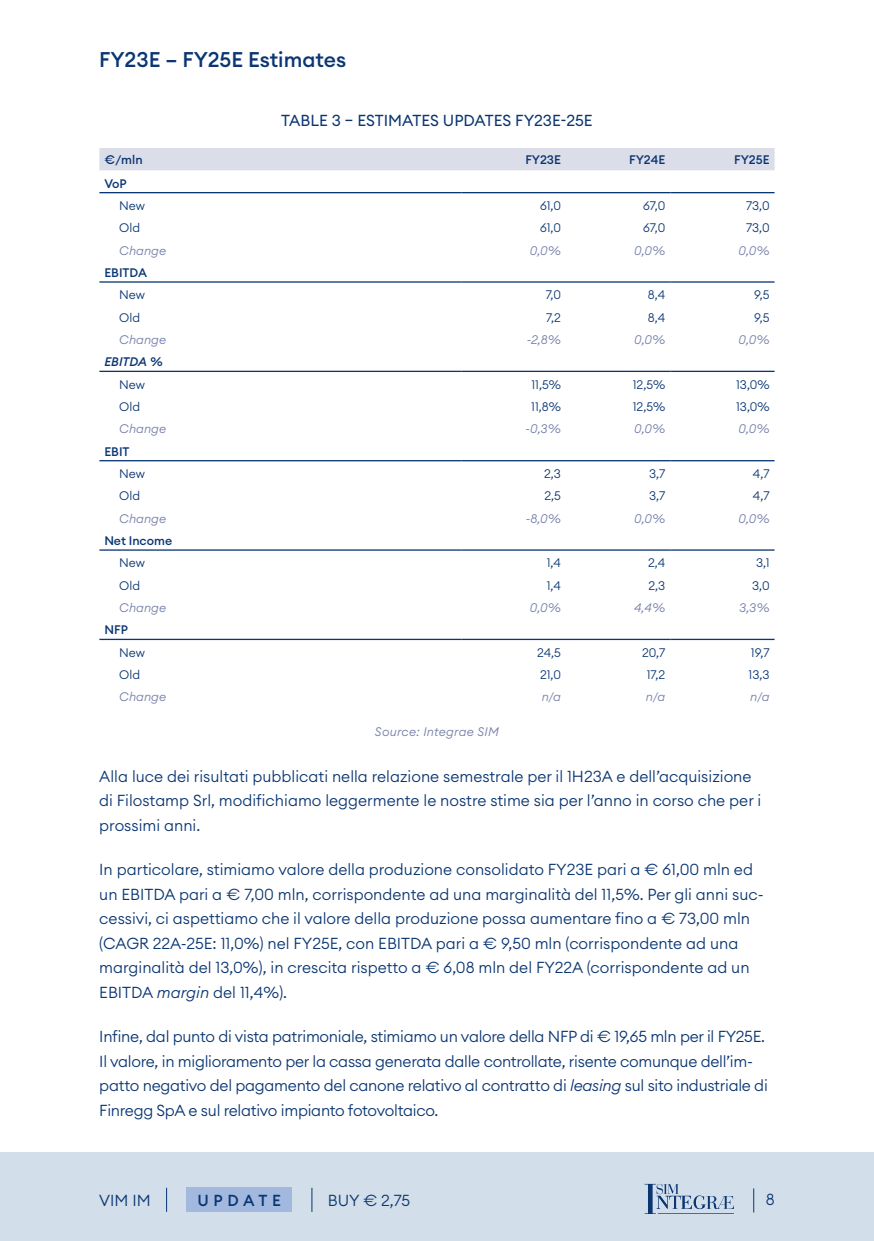
<style>
.page{position:relative;width:874px;height:1241px;background:#fff}
.page>*{position:absolute;margin:0;border:0;box-sizing:border-box;transform-origin:0 0}
.t1{font:500 21px "Euclid Circular A";color:#0a3672}
.t2{font:300 15.75px/24.5px "Euclid Circular A";color:#0a3672}
.t3{font:300 15.75px/24.5px "Euclid Circular A";letter-spacing:-.02em;color:#0a3672}
.intestazione_tabelle_e_grafici{font:15.75px "Euclid Circular A";color:#0a3672}
.t4{font:500 15.75px "Euclid Circular A";letter-spacing:.3em;color:#0a3672}
.par_tabella_base{font:300 12.25px "Euclid Circular A";color:#0a3672}
.par_tabella_base-2{font:italic 300 12.25px "Euclid Circular A";color:#747ea8}
.par_tabella_intestazione{font:500 12.25px "Euclid Circular A";color:#0a3672}
.par_tabella_base-3{font:500 12.25px "Euclid Circular A";color:#0a3672}
.source{font:italic 300 12.25px "Euclid Circular A";letter-spacing:.02em;color:#747ea8}
.par_tabella_intestazione-2{font:italic 500 12.25px "Euclid Circular A";color:#0a3672}
.s1{font-style:italic}
</style>
<div class="page">
<div style="left:0;top:1152px;width:873px;height:88px;background:#d2dee9"></div>
<svg style="left:166px;top:1187px;width:1px;height:24px"></svg>
<div style="left:186px;top:1187px;width:106px;height:24px;background:#a2b8de"></div>
<svg style="left:311px;top:1187px;width:1px;height:24px"></svg>
<svg style="left:644px;top:1183px;width:89px;height:30px"></svg>
<div style="left:99px;top:148px;width:675px;height:22px;background:#dbdde9"></div>
<hr style="left:99px;top:281px;width:362px;height:1px;background:#0a3672">
<hr style="left:461px;top:281px;width:104px;height:1px;background:#0a3672">
<hr style="left:565px;top:281px;width:105px;height:1px;background:#0a3672">
<hr style="left:670px;top:281px;width:104px;height:1px;background:#0a3672">
<hr style="left:99px;top:370px;width:362px;height:2px;background:#0a3672">
<hr style="left:461px;top:370px;width:104px;height:2px;background:#0a3672">
<hr style="left:565px;top:370px;width:105px;height:2px;background:#0a3672">
<hr style="left:670px;top:370px;width:104px;height:2px;background:#0a3672">
<hr style="left:99px;top:549px;width:362px;height:1px;background:#0a3672">
<hr style="left:461px;top:549px;width:104px;height:1px;background:#0a3672">
<hr style="left:565px;top:549px;width:105px;height:1px;background:#0a3672">
<hr style="left:670px;top:549px;width:104px;height:1px;background:#0a3672">
<hr style="left:99px;top:638px;width:362px;height:2px;background:#0a3672">
<hr style="left:461px;top:638px;width:104px;height:2px;background:#0a3672">
<hr style="left:565px;top:638px;width:105px;height:2px;background:#0a3672">
<hr style="left:670px;top:638px;width:104px;height:2px;background:#0a3672">
<hr style="left:99px;top:192px;width:362px;height:1px;background:#0a3672">
<hr style="left:461px;top:192px;width:104px;height:1px;background:#0a3672">
<hr style="left:565px;top:192px;width:105px;height:1px;background:#0a3672">
<hr style="left:670px;top:192px;width:104px;height:1px;background:#0a3672">
<hr style="left:99px;top:460px;width:362px;height:1px;background:#0a3672">
<hr style="left:461px;top:460px;width:104px;height:1px;background:#0a3672">
<hr style="left:565px;top:460px;width:105px;height:1px;background:#0a3672">
<hr style="left:670px;top:460px;width:104px;height:1px;background:#0a3672">
<p class="t1" style="left:99px;top:46px;width:248px">FY23E – FY25E Estimates</p>
<p class="intestazione_tabelle_e_grafici" style="left:281px;top:110px;width:313px">TABLE 3 – ESTIMATES UPDATES FY23E-25E</p>
<p class="par_tabella_base-3" style="left:104px;top:152px;width:40px">€/mln</p>
<p class="par_tabella_base-3" style="left:525px;top:152px;width:37px">FY23E</p>
<p class="par_tabella_base-3" style="left:629px;top:152px;width:38px">FY24E</p>
<p class="par_tabella_base-3" style="left:733px;top:152px;width:37px">FY25E</p>
<p class="par_tabella_intestazione" style="left:104px;top:175px;width:24px">VoP</p>
<p class="par_tabella_base" style="left:119px;top:198px;width:27px">New</p>
<p class="par_tabella_base" style="left:539px;top:198px;width:23px">61,0</p>
<p class="par_tabella_base" style="left:642px;top:198px;width:24px">67,0</p>
<p class="par_tabella_base" style="left:745px;top:198px;width:25px">73,0</p>
<p class="par_tabella_base" style="left:119px;top:220px;width:22px">Old</p>
<p class="par_tabella_base" style="left:539px;top:220px;width:23px">61,0</p>
<p class="par_tabella_base" style="left:642px;top:220px;width:24px">67,0</p>
<p class="par_tabella_base" style="left:745px;top:220px;width:25px">73,0</p>
<p class="par_tabella_base-2" style="left:119px;top:242px;width:48px">Change</p>
<p class="par_tabella_base-2" style="left:529px;top:242px;width:33px">0,0%</p>
<p class="par_tabella_base-2" style="left:634px;top:242px;width:33px">0,0%</p>
<p class="par_tabella_base-2" style="left:738px;top:242px;width:33px">0,0%</p>
<p class="par_tabella_intestazione" style="left:104px;top:265px;width:44px">EBITDA</p>
<p class="par_tabella_base" style="left:119px;top:287px;width:27px">New</p>
<p class="par_tabella_base" style="left:545px;top:287px;width:17px">7,0</p>
<p class="par_tabella_base" style="left:647px;top:287px;width:19px">8,4</p>
<p class="par_tabella_base" style="left:753px;top:287px;width:17px">9,5</p>
<p class="par_tabella_base" style="left:119px;top:309px;width:22px">Old</p>
<p class="par_tabella_base" style="left:546px;top:309px;width:16px">7,2</p>
<p class="par_tabella_base" style="left:647px;top:309px;width:19px">8,4</p>
<p class="par_tabella_base" style="left:753px;top:309px;width:17px">9,5</p>
<p class="par_tabella_base-2" style="left:119px;top:332px;width:48px">Change</p>
<p class="par_tabella_base-2" style="left:526px;top:332px;width:36px">-2,8%</p>
<p class="par_tabella_base-2" style="left:634px;top:332px;width:33px">0,0%</p>
<p class="par_tabella_base-2" style="left:738px;top:332px;width:33px">0,0%</p>
<p class="par_tabella_intestazione-2" style="left:104px;top:354px;width:60px">EBITDA %</p>
<p class="par_tabella_base" style="left:119px;top:376px;width:27px">New</p>
<p class="par_tabella_base" style="left:531px;top:376px;width:31px">11,5%</p>
<p class="par_tabella_base" style="left:632px;top:376px;width:34px">12,5%</p>
<p class="par_tabella_base" style="left:735px;top:376px;width:35px">13,0%</p>
<p class="par_tabella_base" style="left:119px;top:399px;width:22px">Old</p>
<p class="par_tabella_base" style="left:531px;top:399px;width:31px">11,8%</p>
<p class="par_tabella_base" style="left:632px;top:399px;width:34px">12,5%</p>
<p class="par_tabella_base" style="left:735px;top:399px;width:35px">13,0%</p>
<p class="par_tabella_base-2" style="left:119px;top:421px;width:48px">Change</p>
<p class="par_tabella_base-2" style="left:525px;top:421px;width:37px">-0,3%</p>
<p class="par_tabella_base-2" style="left:634px;top:421px;width:33px">0,0%</p>
<p class="par_tabella_base-2" style="left:738px;top:421px;width:33px">0,0%</p>
<p class="par_tabella_intestazione" style="left:104px;top:443px;width:27px">EBIT</p>
<p class="par_tabella_base" style="left:119px;top:466px;width:27px">New</p>
<p class="par_tabella_base" style="left:544px;top:466px;width:18px">2,3</p>
<p class="par_tabella_base" style="left:648px;top:466px;width:18px">3,7</p>
<p class="par_tabella_base" style="left:752px;top:466px;width:18px">4,7</p>
<p class="par_tabella_base" style="left:119px;top:488px;width:22px">Old</p>
<p class="par_tabella_base" style="left:544px;top:488px;width:18px">2,5</p>
<p class="par_tabella_base" style="left:648px;top:488px;width:18px">3,7</p>
<p class="par_tabella_base" style="left:752px;top:488px;width:18px">4,7</p>
<p class="par_tabella_base-2" style="left:119px;top:510px;width:48px">Change</p>
<p class="par_tabella_base-2" style="left:525px;top:510px;width:37px">-8,0%</p>
<p class="par_tabella_base-2" style="left:634px;top:510px;width:33px">0,0%</p>
<p class="par_tabella_base-2" style="left:738px;top:510px;width:33px">0,0%</p>
<p class="par_tabella_intestazione" style="left:104px;top:532px;width:69px">Net Income</p>
<p class="par_tabella_base" style="left:119px;top:555px;width:27px">New</p>
<p class="par_tabella_base" style="left:546px;top:555px;width:16px">1,4</p>
<p class="par_tabella_base" style="left:647px;top:555px;width:19px">2,4</p>
<p class="par_tabella_base" style="left:755px;top:555px;width:15px">3,1</p>
<p class="par_tabella_base" style="left:119px;top:577px;width:22px">Old</p>
<p class="par_tabella_base" style="left:546px;top:577px;width:16px">1,4</p>
<p class="par_tabella_base" style="left:648px;top:577px;width:18px">2,3</p>
<p class="par_tabella_base" style="left:751px;top:577px;width:19px">3,0</p>
<p class="par_tabella_base-2" style="left:119px;top:600px;width:48px">Change</p>
<p class="par_tabella_base-2" style="left:529px;top:600px;width:33px">0,0%</p>
<p class="par_tabella_base-2" style="left:633px;top:600px;width:33px">4,4%</p>
<p class="par_tabella_base-2" style="left:738px;top:600px;width:32px">3,3%</p>
<p class="par_tabella_intestazione" style="left:104px;top:622px;width:25px">NFP</p>
<p class="par_tabella_base" style="left:119px;top:644px;width:27px">New</p>
<p class="par_tabella_base" style="left:537px;top:644px;width:25px">24,5</p>
<p class="par_tabella_base" style="left:641px;top:644px;width:25px">20,7</p>
<p class="par_tabella_base" style="left:750px;top:644px;width:20px">19,7</p>
<p class="par_tabella_base" style="left:119px;top:666px;width:22px">Old</p>
<p class="par_tabella_base" style="left:539px;top:666px;width:22px">21,0</p>
<p class="par_tabella_base" style="left:646px;top:666px;width:20px">17,2</p>
<p class="par_tabella_base" style="left:748px;top:666px;width:23px">13,3</p>
<p class="par_tabella_base-2" style="left:119px;top:689px;width:48px">Change</p>
<p class="par_tabella_base-2" style="left:541px;top:689px;width:21px">n/a</p>
<p class="par_tabella_base-2" style="left:645px;top:689px;width:21px">n/a</p>
<p class="par_tabella_base-2" style="left:749px;top:689px;width:21px">n/a</p>
<p class="source" style="left:375px;top:724px;width:125px">Source: Integrae SIM</p>
<p class="t2" style="left:99px;top:763px;width:663px">Alla luce dei risultati pubblicati nella relazione semestrale per il 1H23A e dell’acquisizione di Filostamp Srl, modifichiamo leggermente le nostre stime sia per l’anno in corso che per i prossimi anni.</p>
<p class="t2" style="left:99px;top:857px;width:665px">In particolare, stimiamo valore della produzione consolidato FY23E pari a € 61,00 mln ed un EBITDA pari a € 7,00 mln, corrispondente ad una marginalità del 11,5%. Per gli anni suc&shy;cessivi, ci aspettiamo che il valore della produzione possa aumentare fino a € 73,00 mln (CAGR 22A-25E: 11,0%) nel FY25E, con EBITDA pari a € 9,50 mln (corrispondente ad una marginalità del 13,0%), in crescita rispetto a € 6,08 mln del FY22A (corrispondente ad un EBITDA <span class="s1">margin</span> del 11,4%).</p>
<p class="t3" style="left:99px;top:1023px;width:669px">Infine, dal punto di vista patrimoniale, stimiamo un valore della NFP di € 19,65 mln per il FY25E.<br>Il valore, in miglioramento per la cassa generata dalle controllate, risente comunque dell’im&shy;patto negativo del pagamento del canone relativo al contratto di <span class="s1">leasing</span> sul sito industriale di Finregg SpA e sul relativo impianto fotovoltaico.</p>
<p class="t2" style="left:99px;top:1187px;width:53px">VIM IM</p>
<p class="t4" style="left:197px;top:1190px;width:85px">UPDATE</p>
<p class="t2" style="left:327px;top:1187px;width:84px">BUY € 2,75</p>
<p class="t2" style="left:765px;top:1186px;width:10px">8</p>
</div>
